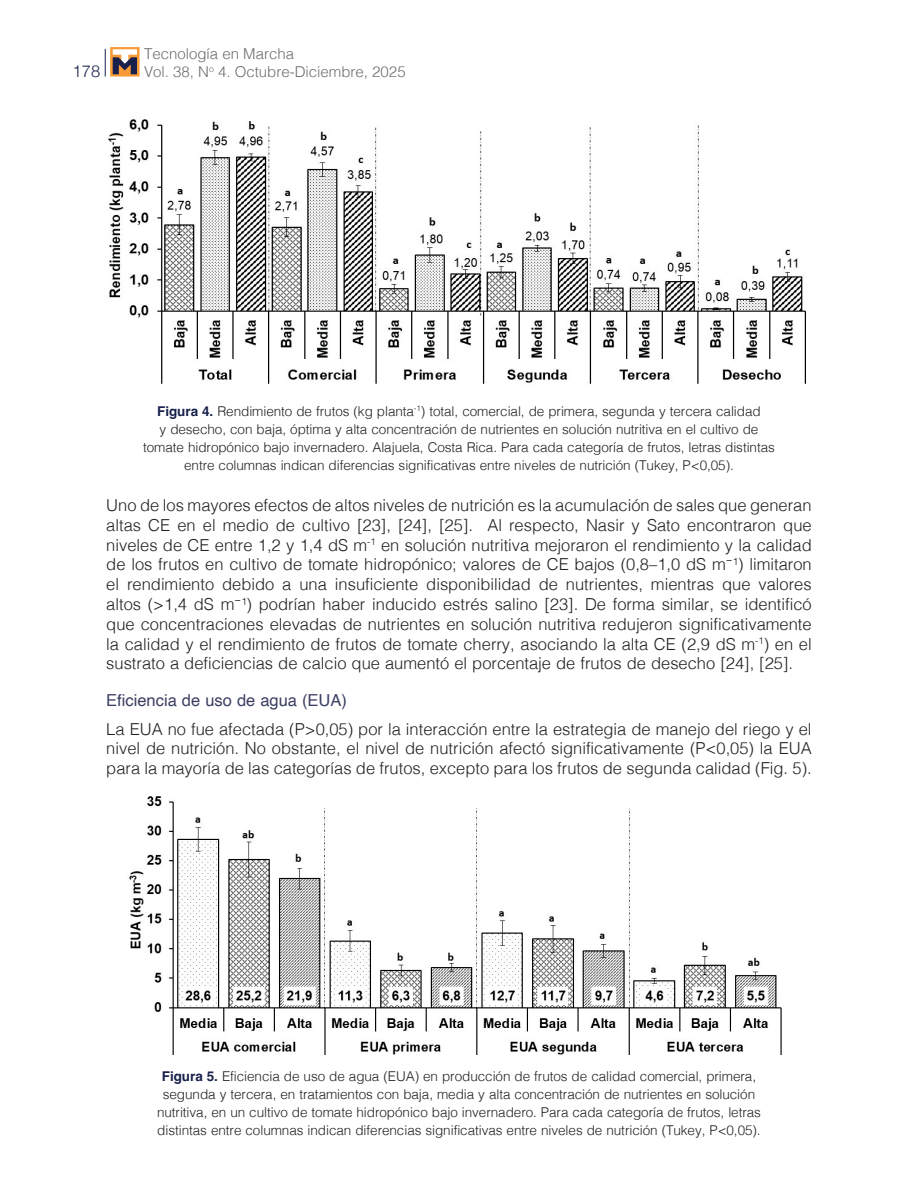
<style>
.page{position:relative;width:918px;height:1188px;background:#fff}
.page>*{position:absolute;margin:0;border:0;box-sizing:border-box;transform-origin:0 0}
.t1{font:300 16.5px/19.8px "Helvetica";color:#231f20;text-align:justify}
.t2{font:16.5px "Helvetica";color:#3b3f62}
.t3{font:300 16.5px "Helvetica Neue";color:#17214b}
.t4{font:300 15px/18px "Helvetica";color:#6c6d70}
.t5{font:300 13.5px/18px "Helvetica";letter-spacing:-.005em;color:#231f20;text-align:center}
.s1{font-weight:700;color:#17214b}
.s2{font-family:"Cambria Math";font-weight:400}
</style>
<div class="page">
<svg style="left:105px;top:49px;width:1px;height:28px"></svg>
<svg style="left:110px;top:47px;width:30px;height:30px"></svg>
<svg style="left:113px;top:49px;width:24px;height:25px"></svg>
<img style="left:108px;top:119px;width:698px;height:265px">
<img style="left:129px;top:796px;width:653px;height:259px">
<p class="t3" style="left:73px;top:57px;width:29px">178</p>
<p class="t4" style="left:144px;top:43px;width:263px">Tecnología en Marcha<br>Vol. 38, N<sup>o</sup> 4. Octubre-Diciembre, 2025</p>
<p class="t5" style="left:143px;top:401px;width:633px"><span class="s1">Figura 4.</span> Rendimiento de frutos (kg planta<sup>-1</sup>) total, comercial, de primera, segunda y tercera calidad<br>y desecho, con baja, óptima y alta concentración de nutrientes en solución nutritiva en el cultivo de tomate hidropónico bajo invernadero. Alajuela, Costa Rica. Para cada categoría de frutos, letras distintas entre columnas indican diferencias significativas entre niveles de nutrición (Tukey, P&lt;0,05).</p>
<p class="t1" style="left:106px;top:494px;width:707px">Uno de los mayores efectos de altos niveles de nutrición es la acumulación de sales que generan altas CE en el medio de cultivo [23], [24], [25]. Al respecto, Nasir y Sato encontraron que niveles de CE entre 1,2 y 1,4 dS m<sup>-1</sup> en solución nutritiva mejoraron el rendimiento y la calidad de los frutos en cultivo de tomate hidropónico; valores de CE bajos (0,8–1,0 dS m<span class="s2">⁻</span>¹) limitaron el rendimiento debido a una insuficiente disponibilidad de nutrientes, mientras que valores altos (&gt;1,4 dS m<span class="s2">⁻</span>¹) podrían haber inducido estrés salino [23]. De forma similar, se identificó que concentraciones elevadas de nutrientes en solución nutritiva redujeron significativamente la calidad y el rendimiento de frutos de tomate cherry, asociando la alta CE (2,9 dS m<sup>-1</sup>) en el sustrato a deficiencias de calcio que aumentó el porcentaje de frutos de desecho [24], [25].</p>
<p class="t2" style="left:106px;top:688px;width:242px">Eficiencia de uso de agua (EUA)</p>
<p class="t1" style="left:106px;top:718px;width:707px">La EUA no fue afectada (P&gt;0,05) por la interacción entre la estrategia de manejo del riego y el nivel de nutrición. No obstante, el nivel de nutrición afectó significativamente (P&lt;0,05) la EUA para la mayoría de las categorías de frutos, excepto para los frutos de segunda calidad (Fig. 5).</p>
<p class="t5" style="left:157px;top:1067px;width:605px"><span class="s1">Figura 5.</span> Eficiencia de uso de agua (EUA) en producción de frutos de calidad comercial, primera, segunda y tercera, en tratamientos con baja, media y alta concentración de nutrientes en solución nutritiva, en un cultivo de tomate hidropónico bajo invernadero. Para cada categoría de frutos, letras distintas entre columnas indican diferencias significativas entre niveles de nutrición (Tukey, P&lt;0,05).</p>
</div>
